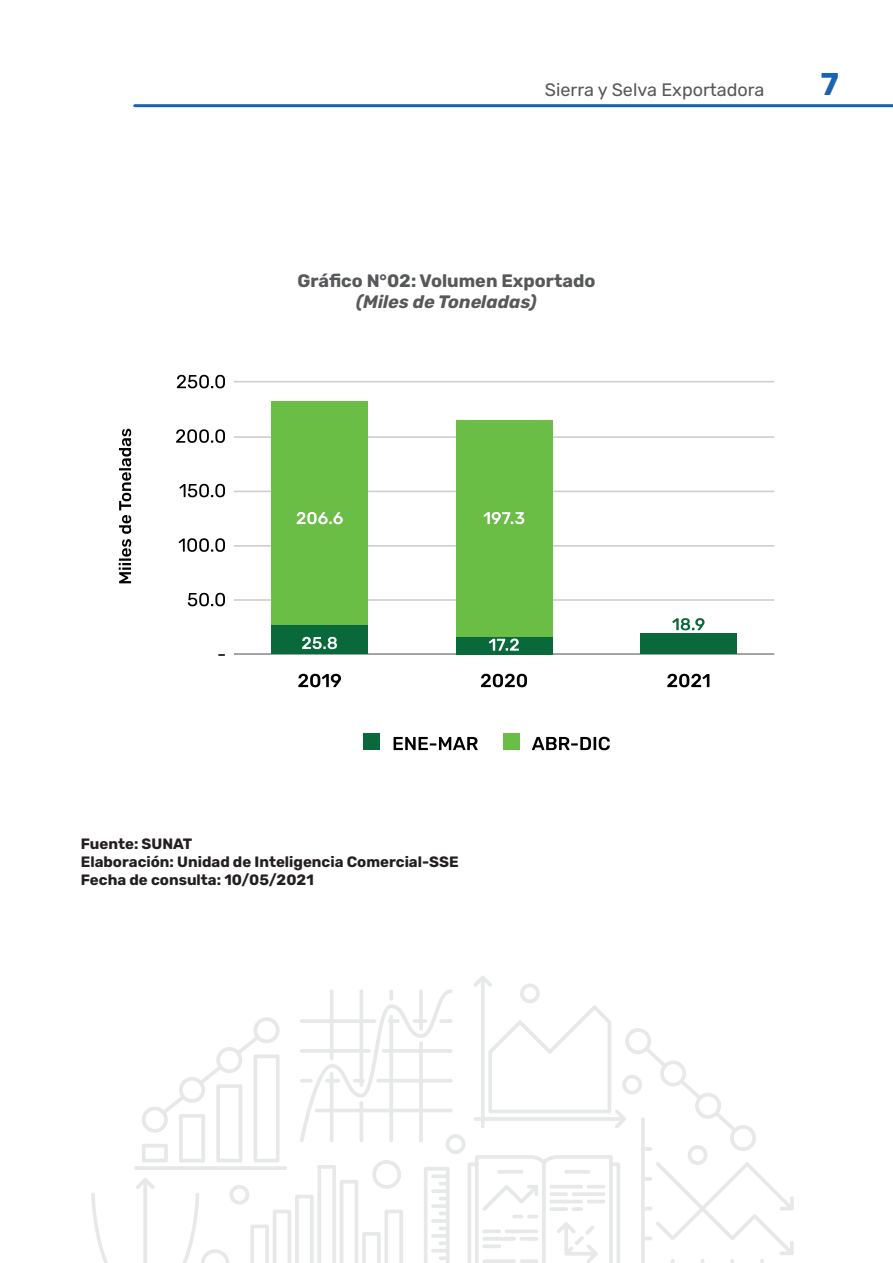
<style>
.page{position:relative;width:893px;height:1263px;background:#fff}
.page>*{position:absolute;margin:0;border:0;box-sizing:border-box;transform-origin:0 0}
.t1{font:700 31.5px "Rubik";color:#1a63b0}
.t2{font:700 18px "Rubik";color:#57585a}
.t3{font:18px "Rubik";color:#57585a}
.t4{font:italic 700 18px "Rubik";color:#57585a}
.t5{font:700 15px/18px "Rubik";color:#231f20}
</style>
<div class="page">
<hr style="left:135px;top:104px;width:758px;height:3px;background:#1a63b0">
<svg style="left:91px;top:976px;width:703px;height:287px"></svg>
<svg style="left:177px;top:375px;width:48px;height:13px"></svg>
<svg style="left:176px;top:429px;width:49px;height:14px"></svg>
<svg style="left:179px;top:484px;width:46px;height:13px"></svg>
<svg style="left:179px;top:538px;width:46px;height:14px"></svg>
<svg style="left:188px;top:593px;width:37px;height:13px"></svg>
<svg style="left:218px;top:654px;width:7px;height:2px"></svg>
<hr style="left:234px;top:381px;width:540px;height:1px;background:#cfd1d0">
<hr style="left:234px;top:436px;width:540px;height:2px;background:#cfd1d0">
<hr style="left:234px;top:490px;width:540px;height:2px;background:#cfd1d0">
<hr style="left:234px;top:545px;width:540px;height:2px;background:#cfd1d0">
<hr style="left:234px;top:599px;width:540px;height:2px;background:#cfd1d0">
<hr style="left:234px;top:653px;width:540px;height:2px;background:#949695">
<svg style="left:298px;top:674px;width:43px;height:13px"></svg>
<div style="left:272px;top:401px;width:96px;height:253px;background:#6abd45"></div>
<div style="left:272px;top:626px;width:96px;height:28px;background:#0a693a"></div>
<svg style="left:297px;top:512px;width:46px;height:12px"></svg>
<svg style="left:302px;top:637px;width:35px;height:12px"></svg>
<svg style="left:667px;top:674px;width:42px;height:13px"></svg>
<div style="left:641px;top:634px;width:96px;height:20px;background:#0a693a"></div>
<svg style="left:672px;top:618px;width:33px;height:12px"></svg>
<svg style="left:481px;top:674px;width:46px;height:13px"></svg>
<div style="left:456px;top:420px;width:96px;height:234px;background:#6abd45"></div>
<div style="left:456px;top:637px;width:96px;height:17px;background:#0a693a"></div>
<svg style="left:483px;top:512px;width:41px;height:12px"></svg>
<svg style="left:489px;top:638px;width:30px;height:13px"></svg>
<svg style="left:119px;top:429px;width:12px;height:154px"></svg>
<div style="left:364px;top:734px;width:16px;height:16px;background:#0a693a"></div>
<svg style="left:394px;top:737px;width:84px;height:13px"></svg>
<div style="left:503px;top:734px;width:17px;height:16px;background:#6abd45"></div>
<svg style="left:532px;top:737px;width:78px;height:13px"></svg>
<p class="t3" style="left:545px;top:79px;width:221px">Sierra y Selva Exportadora</p>
<h1 class="t1" style="left:821px;top:67px;width:20px">7</h1>
<p class="t2" style="left:298px;top:271px;width:299px">Gráfico N°02: Volumen Exportado</p>
<p class="t4" style="left:356px;top:292px;width:182px">(Miles de Toneladas)</p>
<p class="t5" style="left:81px;top:835px;width:379px">Fuente: SUNAT<br>Elaboración: Unidad de Inteligencia Comercial-SSE<br>Fecha de consulta: 10/05/2021</p>
</div>
